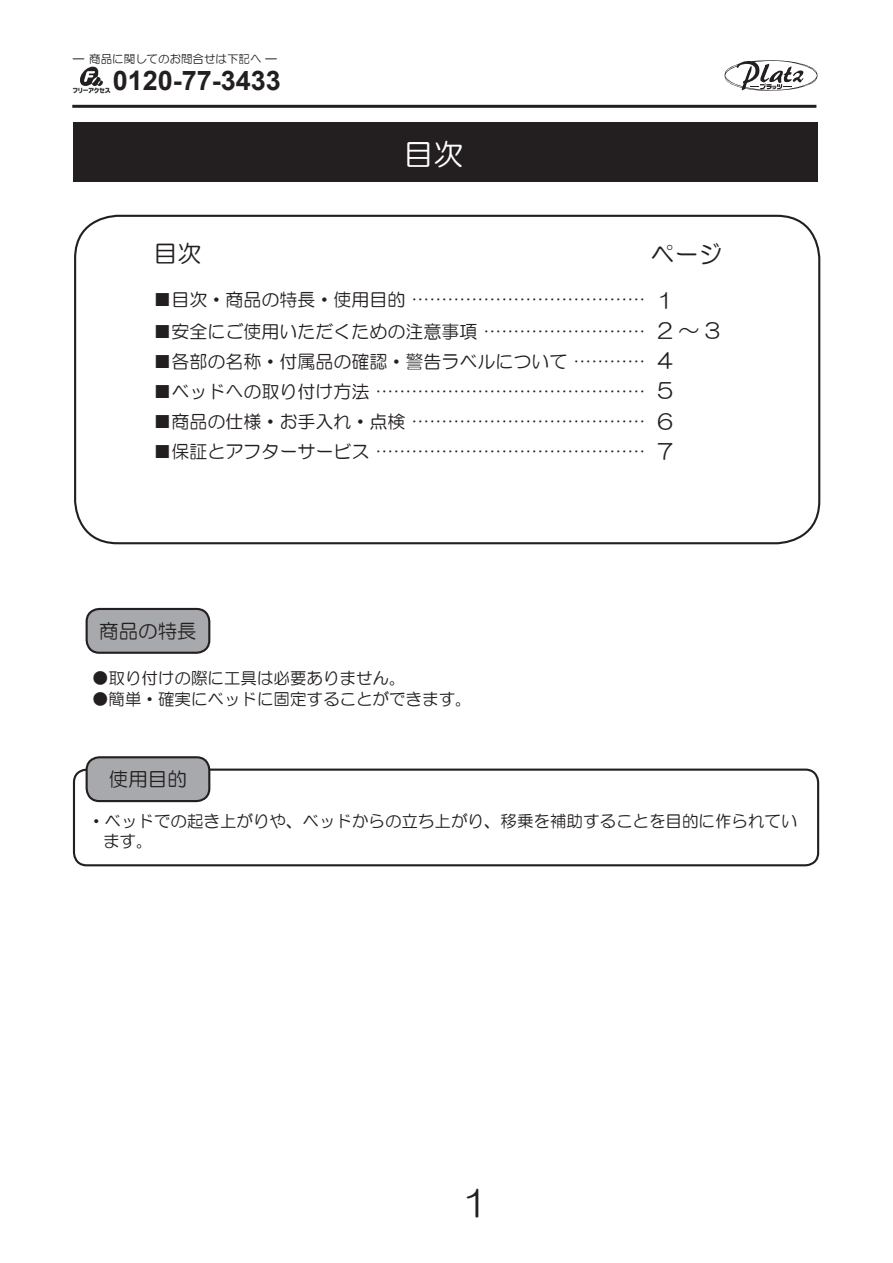
<style>
.page{position:relative;width:893px;height:1263px;background:#fff}
.page>*{position:absolute;margin:0;border:0;box-sizing:border-box;transform-origin:0 0}
.t1{font:36px "HG Maru Gothic MPRO";color:#231f20}
.t2{font:30px "HG Maru Gothic MPRO";color:#fff}
.t3{font:700 27px "Arial";color:#231f20}
.t4{font:24px "HG Maru Gothic MPRO";color:#231f20}
.t5{font:21px/30px "HG Maru Gothic MPRO";color:#231f20}
.t6{font:19.5px "HG Maru Gothic MPRO";color:#231f20}
.t7{font:18px "HG Maru Gothic MPRO";color:#231f20}
.t8{font:16.5px/19.5px "HG Maru Gothic MPRO";color:#231f20}
.t9{font:11.55px "HG Maru Gothic MPRO";color:#231f20}
</style>
<div class="page">
<hr style="left:72px;top:105px;width:744px;height:3px;background:#231f20">
<div style="left:74px;top:123px;width:744px;height:59px;background:#231f20"></div>
<img style="left:72px;top:88px;width:39px;height:6px">
<svg style="left:80px;top:67px;width:23px;height:19px"></svg>
<svg style="left:724px;top:60px;width:94px;height:31px"></svg>
<div style="left:87px;top:609px;width:122px;height:44px;background:#a8a9ad;border-radius:13px"></div>
<div style="left:86px;top:608px;width:124px;height:46px;border:2px solid #231f20;border-radius:13px"></div>
<div style="left:74px;top:215px;width:746px;height:329px;border:2px solid #231f20;border-radius:43px"></div>
<div style="left:73px;top:768px;width:746px;height:98px;border:2px solid #231f20;border-radius:13px"></div>
<div style="left:87px;top:757px;width:122px;height:44px;background:#a8a9ad;border-radius:13px"></div>
<div style="left:86px;top:756px;width:124px;height:46px;border:2px solid #231f20;border-radius:13px"></div>
<p class="t9" style="left:89px;top:53px;width:174px">商品に関してのお問合せは下記へ</p>
<h3 class="t3" style="left:113px;top:61px;width:170px">0120-77-3433</h3>
<h2 class="t2" style="left:404px;top:140px;width:61px">目次</h2>
<h3 class="t4" style="left:153px;top:241px;width:49px">目次</h3>
<p class="t7" style="left:153px;top:291px;width:493px">■目次・商品の特長・使用目的 …………………………………</p>
<p class="t7" style="left:153px;top:322px;width:493px">■安全にご使用いただくための注意事項 ………………………</p>
<p class="t7" style="left:153px;top:352px;width:493px">■各部の名称・付属品の確認・警告ラベルについて …………</p>
<p class="t7" style="left:153px;top:382px;width:493px">■ベッドへの取り付け方法 ………………………………………</p>
<p class="t7" style="left:153px;top:412px;width:493px">■商品の仕様・お手入れ・点検 …………………………………</p>
<p class="t7" style="left:153px;top:442px;width:493px">■保証とアフターサービス ………………………………………</p>
<h3 class="t4" style="left:651px;top:242px;width:73px">ページ</h3>
<p class="t5" style="left:658px;top:286px;width:64px">1<br>2～3<br>4<br>5<br>6<br>7</p>
<p class="t6" style="left:99px;top:621px;width:99px">商品の特長</p>
<p class="t8" style="left:92px;top:668px;width:315px">●取り付けの際に工具は必要ありません。</p>
<p class="t8" style="left:92px;top:689px;width:381px">●簡単・確実にベッドに固定することができます。</p>
<p class="t6" style="left:109px;top:770px;width:79px">使用目的</p>
<p class="t8" style="left:103px;top:812px;width:696px;text-indent:-15px">・ベッドでの起き上がりや、ベッドからの立ち上がり、移乗を補助することを目的に作られています。</p>
<h1 class="t1" style="left:462px;top:1185px;width:28px">1</h1>
</div>
